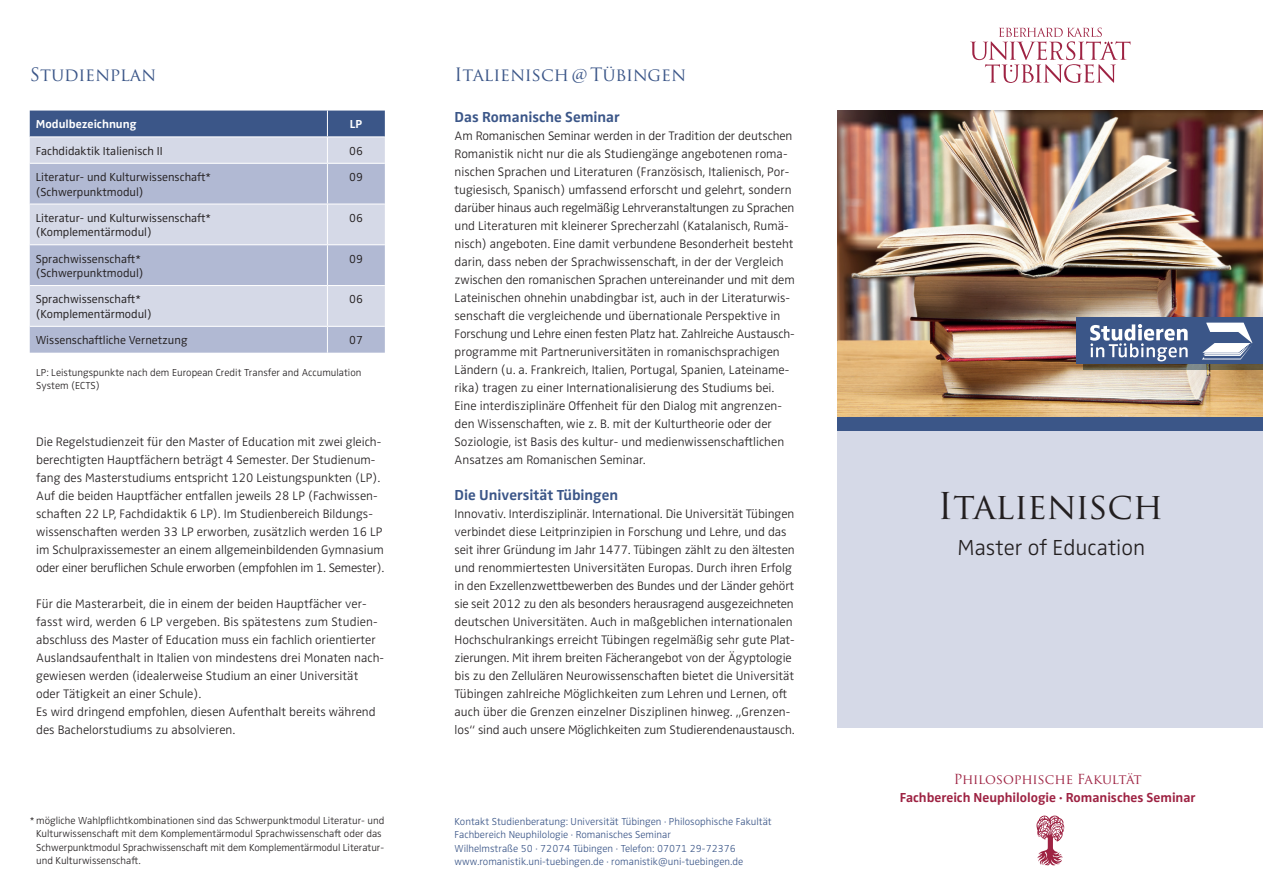
<style>
.page{position:relative;width:1263px;height:893px;background:#fff}
.page>*{position:absolute;margin:0;border:0;box-sizing:border-box;transform-origin:0 0}
.t1{font:36px "Trajan Pro";letter-spacing:-.01em;color:#231f20}
.t2{font:300 22.5px "Zwo OT";color:#231f20}
.Headline_Trajan{font:18px "Trajan Pro";color:#3b5688}
.Subhead_blau_bold{font:700 15px "Zwo OT";color:#3b5688}
.t3{font:700 13.5px "Zwo OT";color:#9e2343}
.t4{font:13.5px "Trajan Pro";letter-spacing:-.02em;color:#9e2343}
.INNEN_FT_gvb{font:300 12.75px/18px "Zwo OT";color:#231f20}
.Fließtext{font:300 12.75px/18px "Zwo OT";color:#231f20}
.TABELLE_FT{font:300 12px/14.4px "Zwo OT";color:#231f20}
.TABELEL_Überschrift{font:700 12px "Zwo OT";color:#fff}
.INNEN_Fußnoten{font:300 10.5px/13.5px "Zwo OT";color:#231f20}
.Absender{font:300 10.5px/13.5px "Zwo OT";color:#3b5688}
</style>
<div class="page">
<svg style="left:1036px;top:816px;width:28px;height:49px"></svg>
<svg style="left:970px;top:28px;width:160px;height:55px"></svg>
<img style="left:838px;top:111px;width:425px;height:306px">
<div style="left:838px;top:417px;width:425px;height:14px;background:#3b5688"></div>
<svg style="left:1083px;top:364px;width:180px;height:6px"></svg>
<div style="left:1077px;top:317px;width:186px;height:47px;background:#3b5688"></div>
<svg style="left:1090px;top:324px;width:97px;height:37px"></svg>
<svg style="left:1202px;top:323px;width:50px;height:36px"></svg>
<div style="left:838px;top:431px;width:425px;height:296px;background:#d5d9e7"></div>
<svg style="left:30px;top:164px;width:355px;height:189px;background:#c0c7db"></svg>
<svg style="left:30px;top:111px;width:355px;height:52px;background:#8b9ab9"></svg>
<hr style="left:327px;top:164px;width:1px;height:40px;background:#fff">
<hr style="left:30px;top:204px;width:297px;height:1px;background:#fff">
<hr style="left:327px;top:204px;width:58px;height:1px;background:#fff">
<hr style="left:327px;top:204px;width:1px;height:40px;background:#fff">
<hr style="left:30px;top:244px;width:297px;height:1px;background:#fff">
<hr style="left:327px;top:244px;width:58px;height:1px;background:#fff">
<hr style="left:327px;top:245px;width:1px;height:40px;background:#fff">
<hr style="left:30px;top:285px;width:297px;height:1px;background:#fff">
<hr style="left:327px;top:285px;width:58px;height:1px;background:#fff">
<hr style="left:327px;top:286px;width:1px;height:40px;background:#fff">
<hr style="left:30px;top:326px;width:297px;height:1px;background:#fff">
<hr style="left:327px;top:326px;width:58px;height:1px;background:#fff">
<svg style="left:327px;top:327px;width:1px;height:26px"></svg>
<p class="Headline_Trajan" style="left:30px;top:63px;width:128px">Studienplan</p>
<p class="TABELEL_Überschrift" style="left:36px;top:117px;width:102px">Modulbezeichnung</p>
<p class="TABELEL_Überschrift" style="left:350px;top:117px;width:14px">LP</p>
<p class="TABELLE_FT" style="left:36px;top:144px;width:128px">Fachdidaktik Italienisch II</p>
<p class="TABELLE_FT" style="left:349px;top:144px;width:15px">06</p>
<p class="TABELLE_FT" style="left:36px;top:170px;width:177px">Literatur- und Kulturwissenschaft* (Schwerpunktmodul)</p>
<p class="TABELLE_FT" style="left:349px;top:170px;width:15px">09</p>
<p class="TABELLE_FT" style="left:36px;top:211px;width:177px">Literatur- und Kulturwissenschaft* (Komplementärmodul)</p>
<p class="TABELLE_FT" style="left:349px;top:211px;width:15px">06</p>
<p class="TABELLE_FT" style="left:36px;top:252px;width:109px">Sprachwissenschaft* (Schwerpunktmodul)</p>
<p class="TABELLE_FT" style="left:349px;top:252px;width:15px">09</p>
<p class="TABELLE_FT" style="left:36px;top:292px;width:118px">Sprachwissenschaft* (Komplementärmodul)</p>
<p class="TABELLE_FT" style="left:349px;top:292px;width:15px">06</p>
<p class="TABELLE_FT" style="left:36px;top:333px;width:153px">Wissenschaftliche Vernetzung</p>
<p class="TABELLE_FT" style="left:349px;top:333px;width:15px">07</p>
<p class="INNEN_Fußnoten" style="left:36px;top:366px;width:327px">LP: Leistungspunkte nach dem European Credit Transfer and Accumulation<br>System (ECTS)</p>
<p class="Fließtext" style="left:36px;top:433px;width:350px">Die Regelstudienzeit für den Master of Education mit zwei gleich&shy;berechtigten Hauptfächern beträgt 4 Semester. Der Studienum&shy;fang des Masterstudiums entspricht 120 Leistungspunkten (LP).<br>Auf die beiden Hauptfächer entfallen jeweils 28 LP (Fachwissen&shy;schaften 22 LP, Fachdidaktik 6 LP). Im Studienbereich Bildungs&shy;wissenschaften werden 33 LP erworben, zusätzlich werden 16 LP im Schulpraxissemester an einem allgemeinbildenden Gymnasium oder einer beruflichen Schule erworben (empfohlen im 1. Semester).</p>
<p class="Fließtext" style="left:36px;top:595px;width:349px">Für die Masterarbeit, die in einem der beiden Hauptfächer ver&shy;fasst wird, werden 6 LP vergeben. Bis spätestens zum Studien&shy;abschluss des Master of Education muss ein fachlich orientierter Auslandsaufenthalt in Italien von mindestens drei Monaten nach&shy;gewiesen werden (idealerweise Studium an einer Universität oder Tätigkeit an einer Schule).<br>Es wird dringend empfohlen, diesen Aufenthalt bereits während des Bachelorstudiums zu absolvieren.</p>
<p class="INNEN_Fußnoten" style="left:36px;top:814px;width:350px;text-indent:-6px">* mögliche Wahlpflichtkombinationen sind das Schwerpunktmodul Literatur- und Kulturwissenschaft mit dem Komplementärmodul Sprachwissenschaft oder das Schwerpunktmodul Sprachwissenschaft mit dem Komplementärmodul Literatur&shy;und Kulturwissenschaft.</p>
<p class="Headline_Trajan" style="left:454px;top:63px;width:233px">Italienisch@Tübingen</p>
<p class="Subhead_blau_bold" style="left:454px;top:108px;width:167px">Das Romanische Seminar</p>
<p class="INNEN_FT_gvb" style="left:454px;top:127px;width:342px">Am Romanischen Seminar werden in der Tradition der deutschen Romanistik nicht nur die als Studiengänge angebotenen roma&shy;nischen Sprachen und Literaturen (Französisch, Italienisch, Por&shy;tugiesisch, Spanisch) umfassend erforscht und gelehrt, sondern darüber hinaus auch regelmäßig Lehrveranstaltungen zu Sprachen und Literaturen mit kleinerer Sprecherzahl (Katalanisch, Rumä&shy;nisch) angeboten. Eine damit verbundene Besonderheit besteht darin, dass neben der Sprachwissenschaft, in der der Vergleich zwischen den romanischen Sprachen untereinander und mit dem Lateinischen ohnehin unabdingbar ist, auch in der Literaturwis&shy;senschaft die vergleichende und übernationale Perspektive in Forschung und Lehre einen festen Platz hat. Zahlreiche Austausch&shy;programme mit Partneruniversitäten in romanischsprachigen Ländern (u. a. Frankreich, Italien, Portugal, Spanien, Lateiname&shy;rika) tragen zu einer Internationalisierung des Studiums bei.<br>Eine interdisziplinäre Offenheit für den Dialog mit angrenzen&shy;den Wissenschaften, wie z. B. mit der Kulturtheorie oder der Soziologie, ist Basis des kultur- und medienwissenschaftlichen Ansatzes am Romanischen Seminar.</p>
<p class="Subhead_blau_bold" style="left:454px;top:486px;width:165px">Die Universität Tübingen</p>
<p class="INNEN_FT_gvb" style="left:454px;top:505px;width:342px">Innovativ. Interdisziplinär. International. Die Universität Tübingen verbindet diese Leitprinzipien in Forschung und Lehre, und das seit ihrer Gründung im Jahr 1477. Tübingen zählt zu den ältesten und renommiertesten Universitäten Europas. Durch ihren Erfolg in den Exzellenzwettbewerben des Bundes und der Länder gehört sie seit 2012 zu den als besonders herausragend ausgezeichneten deutschen Universitäten. Auch in maßgeblichen internationalen Hochschulrankings erreicht Tübingen regelmäßig sehr gute Plat&shy;zierungen. Mit ihrem breiten Fächerangebot von der Ägyptologie bis zu den Zellulären Neurowissenschaften bietet die Universität Tübingen zahlreiche Möglichkeiten zum Lehren und Lernen, oft auch über die Grenzen einzelner Disziplinen hinweg. „Grenzen&shy;los“ sind auch unsere Möglichkeiten zum Studierendenaustausch.</p>
<p class="Absender" style="left:454px;top:815px;width:319px">Kontakt Studienberatung: Universität Tübingen · Philosophische Fakultät<br>Fachbereich Neuphilologie · Romanisches Seminar<br>Wilhelmstraße 50 · 72074 Tübingen · Telefon: 07071 29-72376</p>
<p class="Absender" style="left:454px;top:855px;width:290px">www.romanistik.uni-tuebingen.de · romanistik@uni-tuebingen.de</p>
<p class="t1" style="left:937px;top:483px;width:227px">Italienisch</p>
<p class="t2" style="left:957px;top:535px;width:189px">Master of Education</p>
<p class="t4" style="left:954px;top:770px;width:190px">Philosophische Fakultät</p>
<p class="t3" style="left:900px;top:789px;width:297px">Fachbereich Neuphilologie · Romanisches Seminar</p>
</div>
